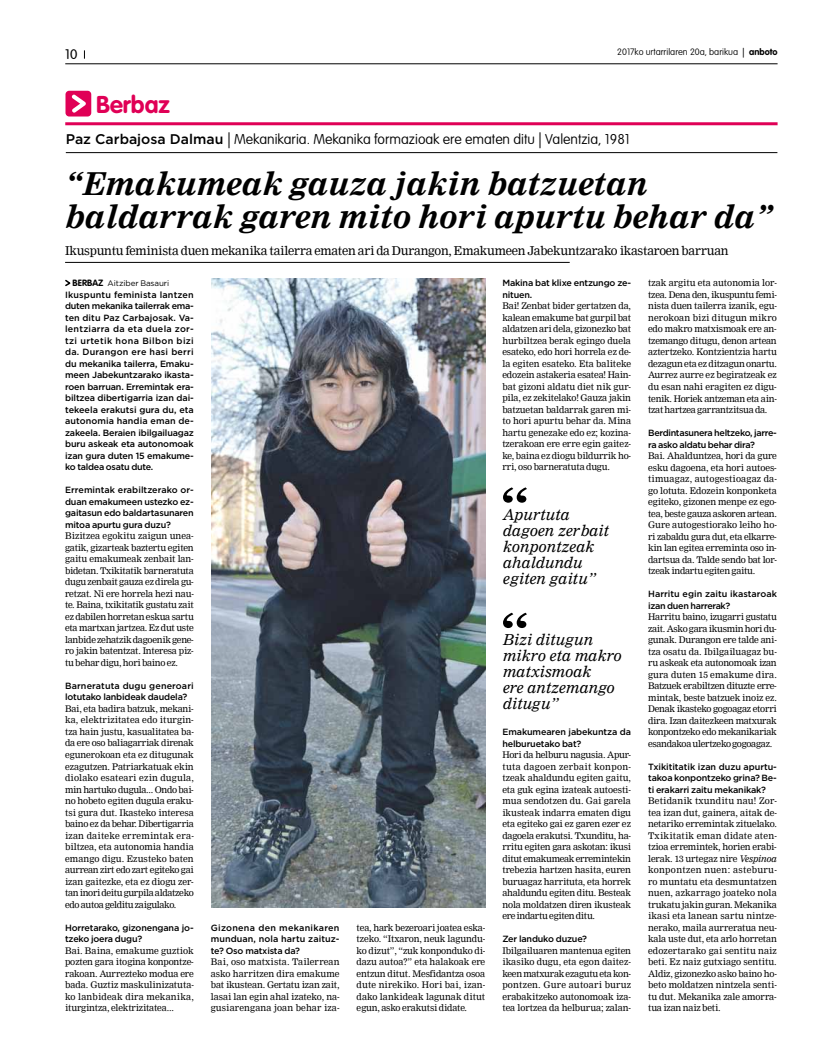
<style>
.page{position:relative;width:823px;height:1055px;background:#fff}
.page>*{position:absolute;margin:0;border:0;box-sizing:border-box;transform-origin:0 0}
.t1{font:italic 700 31px/33px "Nimrod";color:#000}
.t2{font:700 24px "VAG Rounded";color:#e00056}
.t3{font:italic 14.8px/16px "Nimrod";letter-spacing:.01em;color:#000}
.t4{font:100 14px "VAG Rounded";color:#000}
.t5{font:300 13.7px "VAG Rounded";color:#000}
.t6{font:12px "Nimrod";letter-spacing:-.02em;color:#000}
.t7{font:100 9.1px "VAG Rounded";color:#000}
.t8{font:9px/11.5px "Nimrod";letter-spacing:-.02em;color:#000;text-align:justify}
.t9{font:500 9px/11.5px "Gotham";letter-spacing:-.02em;color:#000}
.t10{font:500 9px/11.5px "Gotham";letter-spacing:.005em;color:#000}
.t11{font:8px "Gotham";letter-spacing:-.01em;color:#000}
.s1{font-weight:300}
.s2{font-weight:700}
.s3{font-family:"Gotham";font-weight:500}
.s4{font-size:15px}
.s5{font-family:"VAG Rounded";font-weight:700;font-size:9px}
.s6{font-style:italic}
</style>
<div class="page">
<hr style="left:65px;top:64px;width:712px;height:1px;background:#000">
<div style="left:65px;top:91px;width:26px;height:25px;background:#e00056;border-radius:4px"></div>
<svg style="left:72px;top:95px;width:14px;height:18px"></svg>
<hr style="left:65px;top:122px;width:712px;height:3px;background:#e00056">
<hr style="left:65px;top:262px;width:504px;height:1px;background:#000">
<svg style="left:65px;top:279px;width:6px;height:8px"></svg>
<svg style="left:503px;top:487px;width:23px;height:15px"></svg>
<svg style="left:503px;top:612px;width:23px;height:16px"></svg>
<hr style="left:66px;top:152px;width:711px;height:1px;background:#000">
<img style="left:211px;top:279px;width:274px;height:628px">
<h3 class="t5" style="left:65px;top:46px;width:14px">10</h3>
<h2 class="t2" style="left:96px;top:90px;width:75px">Berbaz</h2>
<p class="t7" style="left:617px;top:47px;width:162px">2017ko urtarrilaren 20a, barikua <span class="s1">|</span> <span class="s2">anboto</span></p>
<h3 class="t4" style="left:66px;top:131px;width:565px"><span class="s3">Paz Carbajosa Dalmau</span> <span class="s4">|</span> Mekanikaria. Mekanika formazioak ere ematen ditu <span class="s4">|</span> Valentzia, 1981</h3>
<h1 class="t1" style="left:65px;top:167px;width:708px">“Emakumeak gauza jakin batzuetan baldarrak garen mito hori apurtu behar da”</h1>
<h3 class="t6" style="left:65px;top:243px;width:664px">Ikuspuntu feminista duen mekanika tailerra ematen ari da Durangon, Emakumeen Jabekuntzarako ikastaroen barruan</h3>
<p class="t11" style="left:72px;top:278px;width:98px"><span class="s5">BERBAZ</span> Aitziber Basauri</p>
<p class="t9" style="left:65px;top:289px;width:130px;text-align:justify">Ikuspuntu feminista lantzen duten mekanika tailerrak ema&shy;ten ditu Paz Carbajosak. Va&shy;lentziarra da eta duela zor&shy;tzi urtetik hona Bilbon bizi da. Durangon ere hasi berri du mekanika tailerra, Emaku&shy;meen Jabekuntzarako ikasta&shy;roen barruan. Erremintak era&shy;biltzea dibertigarria izan dai&shy;tekeela erakutsi gura du, eta autonomia handia eman de&shy;zakeela. Beraien ibilgailuagaz buru askeak eta autonomoak izan gura duten 15 emakume&shy;ko taldea osatu dute.</p>
<p class="t9" style="left:65px;top:484px;width:130px;text-align:justify">Erremintak erabiltzerako or&shy;duan emakumeen ustezko ez&shy;gaitasun edo baldartasunaren mitoa apurtu gura duzu?</p>
<p class="t8" style="left:65px;top:530px;width:130px">Bizitzea egokitu zaigun unea&shy;gatik, gizarteak baztertu egiten gaitu emakumeak zenbait lan&shy;bidetan. Txikitatik barneratuta dugu zenbait gauza ez direla gu&shy;retzat. Ni ere horrela hezi nau&shy;te. Baina, txikitatik gustatu zait ez dabilen horretan eskua sartu eta martxan jartzea. Ez dut uste lanbide zehatzik dagoenik gene&shy;ro jakin batentzat. Interesa piz&shy;tu behar digu, hori baino ez.</p>
<p class="t9" style="left:65px;top:680px;width:130px">Barneratuta dugu generoari lotutako lanbideak daudela?</p>
<p class="t8" style="left:65px;top:703px;width:130px">Bai, eta badira batzuk, mekani&shy;ka, elektrizitatea edo iturgin&shy;tza hain justu, kasualitatea ba&shy;da ere oso baliagarriak direnak egunerokoan eta ez ditugunak ezagutzen. Patriarkatuak ekin diolako esateari ezin dugula, min hartuko dugula... Ondo bai&shy;no hobeto egiten dugula eraku&shy;tsi gura dut. Ikasteko interesa baino ez da behar. Dibertigarria izan daiteke erremintak era&shy;biltzea, eta autonomia handia emango digu. Ezusteko baten aurrean zirt edo zart egiteko gai izan gaitezke, eta ez diogu zer&shy;tan inori deitu gurpila aldatzeko edo autoa gelditu zaigulako.</p>
<p class="t9" style="left:65px;top:921px;width:130px">Horretarako, gizonengana jo&shy;tzeko joera dugu?</p>
<p class="t8" style="left:65px;top:944px;width:130px">Bai. Baina, emakume guztiok pozten gara itogina konpontze&shy;rakoan. Aurrezteko modua ere bada. Guztiz maskulinizatuta&shy;ko lanbideak dira mekanika, iturgintza, elektrizitatea...</p>
<p class="t8" style="left:647px;top:277px;width:130px">tzak argitu eta autonomia lor&shy;tzea. Dena den, ikuspuntu femi&shy;nista duen tailerra izanik, egu&shy;nerokoan bizi ditugun mikro edo makro matxismoak ere an&shy;tzemango ditugu, denon artean aztertzeko. Kontzientzia hartu dezagun eta ez ditzagun onartu.<br>Aurrez aurre ez begiratzeak ez du esan nahi eragiten ez digu&shy;tenik. Horiek antzeman eta ain&shy;tzat hartzea garrantzitsua da.</p>
<p class="t9" style="left:647px;top:427px;width:130px">Berdintasunera heltzeko, jarre&shy;ra asko aldatu behar dira?</p>
<p class="t8" style="left:647px;top:450px;width:130px">Bai. Ahalduntzea, hori da gure esku dagoena, eta hori autoes&shy;timuagaz, autogestioagaz da&shy;go lotuta. Edozein konponketa egiteko, gizonen menpe ez ego&shy;tea, beste gauza askoren artean.<br>Gure autogestiorako leiho ho&shy;ri zabaldu gura dut, eta elkarre&shy;kin lan egitea erreminta oso in&shy;dartsua da. Talde sendo bat lor&shy;tzeak indartu egiten gaitu.</p>
<p class="t10" style="left:647px;top:588px;width:130px">Harritu egin zaitu ikastaroak izan duen harrerak?</p>
<p class="t8" style="left:647px;top:611px;width:130px">Harritu baino, izugarri gustatu zait. Asko gara ikusmin hori du&shy;gunak. Durangon ere talde ani&shy;tza osatu da. Ibilgailuagaz bu&shy;ru askeak eta autonomoak izan gura duten 15 emakume dira.<br>Batzuek erabiltzen dituzte erre&shy;mintak, beste batzuek inoiz ez.<br>Denak ikasteko gogoagaz etorri dira. Izan daitezkeen matxurak konpontzeko edo mekanikariak esandakoa ulertzeko gogoagaz.</p>
<p class="t9" style="left:647px;top:760px;width:130px;text-align:justify">Txikititatik izan duzu apurtu&shy;takoa konpontzeko grina? Be&shy;ti erakarri zaitu mekanikak?</p>
<p class="t8" style="left:647px;top:795px;width:130px">Betidanik txunditu nau! Zor&shy;tea izan dut, gainera, aitak de&shy;netariko erremintak zituelako.<br>Txikitatik eman didate aten&shy;tzioa erremintek, horien erabi&shy;lerak. 13 urtegaz nire <span class="s6">Vespinoa </span>konpontzen nuen: asteburu&shy;ro muntatu eta desmuntatzen nuen, azkarrago joateko nola trukatu jakin guran. Mekanika ikasi eta lanean sartu nintze&shy;nerako, maila aurreratua neu&shy;kala uste dut, eta arlo horretan edozertarako gai sentitu naiz beti. Ez naiz gutxiago sentitu.<br>Aldiz, gizonezko asko baino ho&shy;beto moldatzen nintzela senti&shy;tu dut. Mekanika zale amorra&shy;tua izan naiz beti.</p>
<p class="t9" style="left:502px;top:277px;width:130px">Makina bat klixe entzungo ze&shy;nituen.</p>
<p class="t8" style="left:502px;top:300px;width:130px">Bai! Zenbat bider gertatzen da, kalean emakume bat gurpil bat aldatzen ari dela, gizonezko bat hurbiltzea berak egingo duela esateko, edo hori horrela ez de&shy;la egiten esateko. Eta baliteke edozein astakeria esatea! Hain&shy;bat gizoni aldatu diet nik gur&shy;pila, ez zekitelako! Gauza jakin batzuetan baldarrak garen mi&shy;to hori apurtu behar da. Mina hartu genezake edo ez; kozina&shy;tzerakoan ere erre egin gaitez&shy;ke, baina ez diogu bildurrik ho&shy;rri, oso barneratuta dugu.</p>
<h3 class="t3" style="left:502px;top:506px;width:107px">Apurtuta dagoen zerbait konpontzeak ahaldundu egiten gaitu”</h3>
<h3 class="t3" style="left:502px;top:632px;width:120px">Bizi ditugun mikro eta makro matxismoak<br>ere antzemango ditugu”</h3>
<p class="t9" style="left:502px;top:726px;width:130px">Emakumearen jabekuntza da helburuetako bat?</p>
<p class="t8" style="left:502px;top:749px;width:130px">Hori da helburu nagusia. Apur&shy;tuta dagoen zerbait konpon&shy;tzeak ahaldundu egiten gaitu, eta guk egina izateak autoesti&shy;mua sendotzen du. Gai garela ikusteak indarra ematen digu eta egiteko gai ez garen ezer ez dagoela erakutsi. Txunditu, ha&shy;rritu egiten gara askotan: ikusi ditut emakumeak erremintekin trebezia hartzen hasita, euren buruagaz harrituta, eta horrek ahaldundu egiten ditu. Besteak nola moldatzen diren ikusteak ere indartu egiten ditu.</p>
<p class="t9" style="left:502px;top:933px;width:86px">Zer landuko duzue?</p>
<p class="t8" style="left:502px;top:944px;width:130px">Ibilgailuaren mantenua egiten ikasiko dugu, eta egon daitez&shy;keen matxurak ezagutu eta kon&shy;pontzen. Gure autoari buruz erabakitzeko autonomoak iza&shy;tea lortzea da helburua; zalan-</p>
<p class="t8" style="left:356px;top:921px;width:130px">tea, hark bezeroari joatea eska&shy;tzeko. “Itxaron, neuk lagundu&shy;ko dizut”, “zuk konponduko di&shy;dazu autoa?” eta halakoak ere entzun ditut. Mesfidantza osoa dute nirekiko. Hori bai, izan&shy;dako lankideak lagunak ditut egun, asko erakutsi didate.</p>
<p class="t9" style="left:211px;top:921px;width:130px;text-align:justify">Gizonena den mekanikaren munduan, nola hartu zaituz&shy;te? Oso matxista da?</p>
<p class="t8" style="left:211px;top:956px;width:130px">Bai, oso matxista. Tailerrean asko harritzen dira emakume bat ikustean. Gertatu izan zait, lasai lan egin ahal izateko, na&shy;gusiarengana joan behar iza-</p>
</div>
